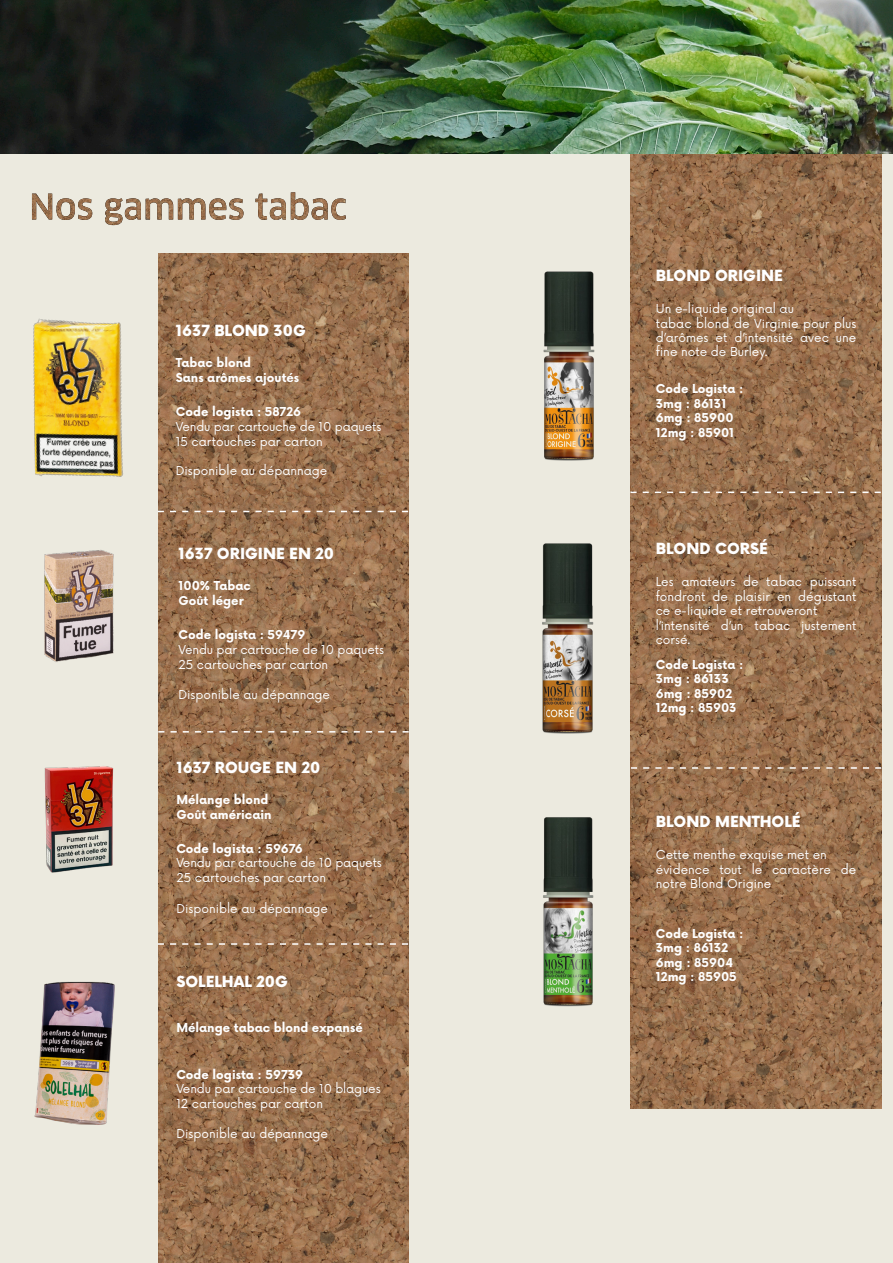
<style>
.page{position:relative;width:893px;height:1263px;background:#eceadf}
.page>*{position:absolute;margin:0;border:0;box-sizing:border-box;transform-origin:0 0}
.t1{font:900 15px "Now";color:#fff}
.t2{font:12px/14.4px "Now";color:#fff;text-align:justify}
.t3{font:700 12px "Now";color:#fff}
</style>
<div class="page">
<img style="left:631px;top:153px;width:250px;height:955px">
<img style="left:158px;top:254px;width:251px;height:1009px">
<img style="left:0;top:0;width:893px;height:153px">
<img style="left:33px;top:318px;width:90px;height:159px">
<svg style="left:331px;top:198px;width:15px;height:22px"></svg>
<img style="left:32px;top:192px;width:296px;height:33px">
<svg style="left:158px;top:511px;width:250px;height:1px"></svg>
<svg style="left:630px;top:492px;width:251px;height:1px"></svg>
<svg style="left:158px;top:731px;width:251px;height:1px"></svg>
<svg style="left:631px;top:767px;width:250px;height:2px"></svg>
<svg style="left:158px;top:943px;width:250px;height:2px"></svg>
<img style="left:44px;top:550px;width:70px;height:112px">
<img style="left:44px;top:766px;width:70px;height:107px">
<img style="left:34px;top:981px;width:81px;height:144px">
<img style="left:543px;top:271px;width:52px;height:190px">
<img style="left:542px;top:543px;width:52px;height:191px">
<img style="left:543px;top:817px;width:51px;height:190px">
<p class="t1" style="left:176px;top:320px;width:132px">1637 BLOND 30G</p>
<p class="t3" style="left:176px;top:354px;width:77px">Tabac blond</p>
<p class="t3" style="left:176px;top:369px;width:125px">Sans arômes ajoutés</p>
<p class="t3" style="left:176px;top:403px;width:127px">Code logista : 58726</p>
<p class="t2" style="left:176px;top:418px;width:207px">Vendu par cartouche de 10 paquets</p>
<p class="t2" style="left:176px;top:433px;width:149px">15 cartouches par carton</p>
<p class="t2" style="left:176px;top:462px;width:153px">Disponible au dépannage</p>
<p class="t1" style="left:178px;top:542px;width:157px">1637 ORIGINE EN 20</p>
<p class="t3" style="left:178px;top:577px;width:74px">100% Tabac</p>
<p class="t3" style="left:178px;top:591px;width:67px">Goût léger</p>
<p class="t3" style="left:178px;top:626px;width:128px">Code logista : 59479</p>
<p class="t2" style="left:178px;top:641px;width:207px">Vendu par cartouche de 10 paquets</p>
<p class="t2" style="left:178px;top:656px;width:151px">25 cartouches par carton</p>
<p class="t2" style="left:178px;top:686px;width:153px">Disponible au dépannage</p>
<p class="t1" style="left:176px;top:756px;width:146px">1637 ROUGE EN 20</p>
<p class="t3" style="left:176px;top:791px;width:94px">Mélange blond</p>
<p class="t3" style="left:176px;top:805px;width:97px">Goût américain</p>
<p class="t3" style="left:176px;top:840px;width:128px">Code logista : 59676</p>
<p class="t2" style="left:176px;top:855px;width:207px">Vendu par cartouche de 10 paquets</p>
<p class="t2" style="left:176px;top:870px;width:151px">25 cartouches par carton</p>
<p class="t2" style="left:176px;top:900px;width:153px">Disponible au dépannage</p>
<p class="t1" style="left:176px;top:970px;width:113px">SOLELHAL 20G</p>
<p class="t3" style="left:176px;top:1018px;width:188px">Mélange tabac blond expansé</p>
<p class="t3" style="left:176px;top:1065px;width:128px">Code logista : 59739</p>
<p class="t2" style="left:176px;top:1081px;width:206px">Vendu par cartouche de 10 blagues</p>
<p class="t2" style="left:176px;top:1096px;width:148px">12 cartouches par carton</p>
<p class="t2" style="left:176px;top:1126px;width:153px">Disponible au dépannage</p>
<p class="t1" style="left:656px;top:265px;width:129px">BLOND ORIGINE</p>
<p class="t2" style="left:656px;top:301px;width:140px">Un e-liquide original au</p>
<p class="t2" style="left:656px;top:315px;width:202px">tabac blond de Virginie pour plus d’arômes et d’intensité avec une fine note de Burley.</p>
<p class="t3" style="left:656px;top:380px;width:89px">Code Logista :</p>
<p class="t3" style="left:656px;top:394px;width:72px">3mg : 86131</p>
<p class="t3" style="left:656px;top:409px;width:79px">6mg : 85900</p>
<p class="t3" style="left:656px;top:423px;width:80px">12mg : 85901</p>
<p class="t1" style="left:656px;top:538px;width:114px">BLOND CORSÉ</p>
<p class="t2" style="left:656px;top:574px;width:202px">Les amateurs de tabac puissant fondront de plaisir en dégustant ce e-liquide et retrouveront</p>
<p class="t2" style="left:656px;top:617px;width:202px">l’intensité d’un tabac justement corsé.</p>
<p class="t3" style="left:656px;top:656px;width:89px">Code Logista :</p>
<p class="t3" style="left:656px;top:670px;width:74px">3mg : 86133</p>
<p class="t3" style="left:656px;top:684px;width:78px">6mg : 85902</p>
<p class="t3" style="left:656px;top:699px;width:82px">12mg : 85903</p>
<p class="t1" style="left:656px;top:811px;width:146px">BLOND MENTHOLÉ</p>
<p class="t2" style="left:656px;top:847px;width:173px">Cette menthe exquise met en</p>
<p class="t2" style="left:656px;top:861px;width:202px">évidence tout le caractère de notre Blond Origine</p>
<p class="t3" style="left:656px;top:924px;width:89px">Code Logista :</p>
<p class="t3" style="left:656px;top:939px;width:74px">3mg : 86132</p>
<p class="t3" style="left:656px;top:953px;width:79px">6mg : 85904</p>
<p class="t3" style="left:656px;top:968px;width:83px">12mg : 85905</p>
</div>
